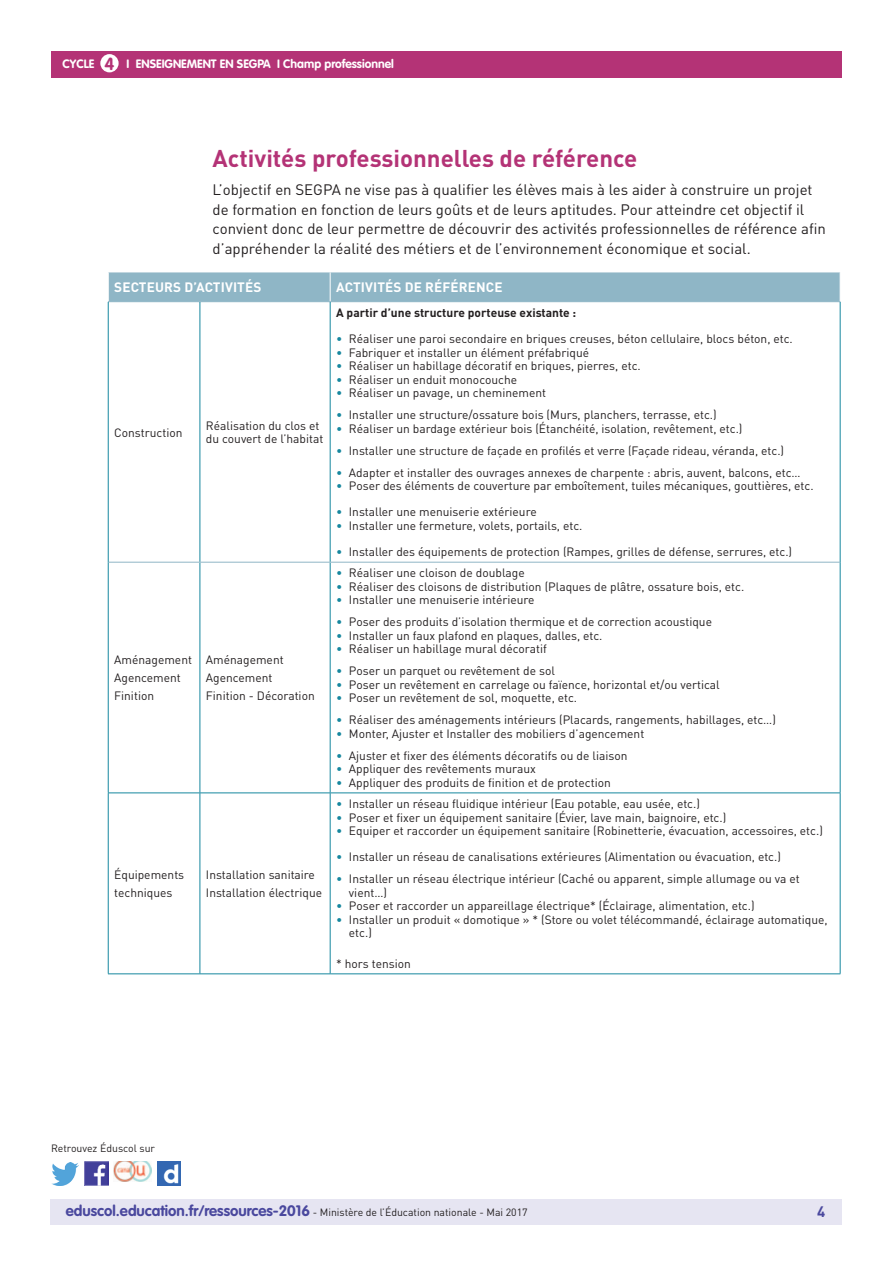
<style>
.page{position:relative;width:893px;height:1263px;background:#fff}
.page>*{position:absolute;margin:0;border:0;box-sizing:border-box;transform-origin:0 0}
.t1{font:700 24px "DIN Pro";color:#b43376}
.t2{font:700 17.25px "VAG Rounded Std";color:#b43376}
.t3{font:15px/19.5px "DIN Pro";color:#231f20}
.t4{font:700 15px "DIN Pro";color:#4a489e}
.t5{font:700 13.5px "DIN Pro";letter-spacing:.01em;color:#fff}
.t6{font:12px/17.7px "DIN Pro";color:#231f20}
.t7{font:700 12px "VAG Rounded Std";color:#fff}
.t8{font:700 12px "DIN Pro";color:#231f20}
.t9{font:10.5px "DIN Pro";color:#231f20}
.s1{color:#16879f}
.s2{font-family:"VAG Rounded Std";font-weight:700;font-size:15px;color:#4a489e}
</style>
<div class="page">
<div style="left:50px;top:1199px;width:791px;height:26px;background:#e6e5f2"></div>
<div style="left:51px;top:51px;width:791px;height:27px;background:#b43376"></div>
<div style="left:100px;top:54px;width:19px;height:18px;background:#fff;border-radius:50%"></div>
<img style="left:85px;top:1162px;width:23px;height:23px">
<img style="left:51px;top:1163px;width:28px;height:22px">
<img style="left:158px;top:1162px;width:22px;height:23px">
<img style="left:114px;top:1162px;width:38px;height:19px">
<div style="left:108px;top:272px;width:733px;height:30px;background:#8fb6c6"></div>
<hr style="left:108px;top:301px;width:92px;height:1px;background:#8fb6c6">
<hr style="left:200px;top:301px;width:130px;height:1px;background:#8fb6c6">
<hr style="left:330px;top:301px;width:510px;height:1px;background:#8fb6c6">
<hr style="left:108px;top:302px;width:1px;height:260px;background:#16879f">
<hr style="left:200px;top:302px;width:1px;height:260px;background:#16879f">
<hr style="left:330px;top:302px;width:1px;height:260px;background:#16879f">
<hr style="left:840px;top:302px;width:1px;height:260px;background:#16879f">
<hr style="left:108px;top:562px;width:1px;height:230px;background:#16879f">
<hr style="left:200px;top:562px;width:1px;height:230px;background:#16879f">
<hr style="left:330px;top:562px;width:1px;height:230px;background:#16879f">
<hr style="left:840px;top:562px;width:1px;height:230px;background:#16879f">
<hr style="left:108px;top:792px;width:92px;height:1px;background:#16879f">
<hr style="left:108px;top:793px;width:1px;height:180px;background:#16879f">
<hr style="left:200px;top:792px;width:130px;height:1px;background:#16879f">
<hr style="left:200px;top:793px;width:1px;height:180px;background:#16879f">
<hr style="left:330px;top:792px;width:510px;height:1px;background:#16879f">
<hr style="left:330px;top:793px;width:1px;height:180px;background:#16879f">
<hr style="left:840px;top:793px;width:1px;height:180px;background:#16879f">
<hr style="left:108px;top:973px;width:92px;height:1px;background:#16879f">
<hr style="left:200px;top:973px;width:130px;height:1px;background:#16879f">
<hr style="left:330px;top:973px;width:510px;height:1px;background:#16879f">
<hr style="left:109px;top:562px;width:91px;height:1px;background:#8fb6c6">
<hr style="left:200px;top:562px;width:130px;height:1px;background:#8fb6c6">
<hr style="left:330px;top:562px;width:510px;height:1px;background:#8fb6c6">
<h2 class="t2" style="left:105px;top:53px;width:11px">4</h2>
<p class="t7" style="left:63px;top:57px;width:33px">CYCLE</p>
<p class="t7" style="left:127px;top:57px;width:269px">I Enseignement en SEGPA I Champ professionnel</p>
<h1 class="t1" style="left:213px;top:143px;width:426px">Activités professionnelles de référence</h1>
<p class="t3" style="left:213px;top:180px;width:615px">L’objectif en SEGPA ne vise pas à qualifier les élèves mais à les aider à construire un projet de formation en fonction de leurs goûts et de leurs aptitudes. Pour atteindre cet objectif il convient donc de leur permettre de découvrir des activités professionnelles de référence afin d’appréhender la réalité des métiers et de l’environnement économique et social.</p>
<p class="t5" style="left:114px;top:278px;width:147px">Secteurs d’activités</p>
<p class="t5" style="left:336px;top:278px;width:168px">Activités de référence</p>
<p class="t6" style="left:114px;top:423px;width:70px">Construction</p>
<p class="t6" style="left:206px;top:418px;width:119px;line-height:13.5px">Réalisation du clos et du couvert de l’habitat</p>
<p class="t6" style="left:114px;top:651px;width:79px">Aménagement<br>Agencement<br>Finition</p>
<p class="t6" style="left:206px;top:651px;width:110px">Aménagement<br>Agencement<br>Finition - Décoration</p>
<p class="t6" style="left:114px;top:866px;width:72px">Équipements techniques</p>
<p class="t6" style="left:206px;top:866px;width:118px">Installation sanitaire<br>Installation électrique</p>
<p class="t8" style="left:336px;top:305px;width:242px">A partir d’une structure porteuse existante :</p>
<p class="t6" style="left:336px;top:330px;width:458px"><span class="s1">•</span> Réaliser une paroi secondaire en briques creuses, béton cellulaire, blocs béton, etc.</p>
<p class="t6" style="left:336px;top:343px;width:255px"><span class="s1">•</span> Fabriquer et installer un élément préfabriqué</p>
<p class="t6" style="left:336px;top:357px;width:306px"><span class="s1">•</span> Réaliser un habillage décoratif en briques, pierres, etc.</p>
<p class="t6" style="left:336px;top:370px;width:182px"><span class="s1">•</span> Réaliser un enduit monocouche</p>
<p class="t6" style="left:336px;top:384px;width:211px"><span class="s1">•</span> Réaliser un pavage, un cheminement</p>
<p class="t6" style="left:336px;top:406px;width:382px"><span class="s1">•</span> Installer une structure/ossature bois (Murs, planchers, terrasse, etc.)</p>
<p class="t6" style="left:336px;top:419px;width:408px"><span class="s1">•</span> Réaliser un bardage extérieur bois (Étanchéité, isolation, revêtement, etc.)</p>
<p class="t6" style="left:336px;top:441px;width:449px"><span class="s1">•</span> Installer une structure de façade en profilés et verre (Façade rideau, véranda, etc.)</p>
<p class="t6" style="left:336px;top:463px;width:466px"><span class="s1">•</span> Adapter et installer des ouvrages annexes de charpente : abris, auvent, balcons, etc…</p>
<p class="t6" style="left:336px;top:477px;width:479px"><span class="s1">•</span> Poser des éléments de couverture par emboîtement, tuiles mécaniques, gouttières, etc.</p>
<p class="t6" style="left:336px;top:503px;width:202px"><span class="s1">•</span> Installer une menuiserie extérieure</p>
<p class="t6" style="left:336px;top:516px;width:248px"><span class="s1">•</span> Installer une fermeture, volets, portails, etc.</p>
<p class="t6" style="left:336px;top:543px;width:457px"><span class="s1">•</span> Installer des équipements de protection (Rampes, grilles de défense, serrures, etc.)</p>
<p class="t6" style="left:336px;top:564px;width:190px"><span class="s1">•</span> Réaliser une cloison de doublage</p>
<p class="t6" style="left:336px;top:577px;width:410px"><span class="s1">•</span> Réaliser des cloisons de distribution (Plaques de plâtre, ossature bois, etc.</p>
<p class="t6" style="left:336px;top:591px;width:200px"><span class="s1">•</span> Installer une menuiserie intérieure</p>
<p class="t6" style="left:336px;top:613px;width:377px"><span class="s1">•</span> Poser des produits d’isolation thermique et de correction acoustique</p>
<p class="t6" style="left:336px;top:626px;width:268px"><span class="s1">•</span> Installer un faux plafond en plaques, dalles, etc.</p>
<p class="t6" style="left:336px;top:640px;width:212px"><span class="s1">•</span> Réaliser un habillage mural décoratif</p>
<p class="t6" style="left:336px;top:662px;width:220px"><span class="s1">•</span> Poser un parquet ou revêtement de sol</p>
<p class="t6" style="left:336px;top:675px;width:385px"><span class="s1">•</span> Poser un revêtement en carrelage ou faïence, horizontal et/ou vertical</p>
<p class="t6" style="left:336px;top:689px;width:242px"><span class="s1">•</span> Poser un revêtement de sol, moquette, etc.</p>
<p class="t6" style="left:336px;top:711px;width:441px"><span class="s1">•</span> Réaliser des aménagements intérieurs (Placards, rangements, habillages, etc…)</p>
<p class="t6" style="left:336px;top:724px;width:310px"><span class="s1">•</span> Monter, Ajuster et Installer des mobiliers d’agencement</p>
<p class="t6" style="left:336px;top:746px;width:293px"><span class="s1">•</span> Ajuster et fixer des éléments décoratifs ou de liaison</p>
<p class="t6" style="left:336px;top:760px;width:201px"><span class="s1">•</span> Appliquer des revêtements muraux</p>
<p class="t6" style="left:336px;top:773px;width:276px"><span class="s1">•</span> Appliquer des produits de finition et de protection</p>
<p class="t6" style="left:336px;top:795px;width:365px"><span class="s1">•</span> Installer un réseau fluidique intérieur (Eau potable, eau usée, etc.)</p>
<p class="t6" style="left:336px;top:808px;width:392px"><span class="s1">•</span> Poser et fixer un équipement sanitaire (Évier, lave main, baignoire, etc.)</p>
<p class="t6" style="left:336px;top:822px;width:488px"><span class="s1">•</span> Equiper et raccorder un équipement sanitaire (Robinetterie, évacuation, accessoires, etc.)</p>
<p class="t6" style="left:336px;top:848px;width:446px"><span class="s1">•</span> Installer un réseau de canalisations extérieures (Alimentation ou évacuation, etc.)</p>
<p class="t6" style="left:349px;top:872px;width:452px;line-height:13.5px;text-indent:-13px"><span class="s1">•</span> Installer un réseau électrique intérieur (Caché ou apparent, simple allumage ou va et vient…)</p>
<p class="t6" style="left:336px;top:897px;width:420px"><span class="s1">•</span> Poser et raccorder un appareillage électrique* (Éclairage, alimentation, etc.)</p>
<p class="t6" style="left:349px;top:912px;width:480px;line-height:13.5px;text-indent:-13px"><span class="s1">•</span> Installer un produit « domotique » * (Store ou volet télécommandé, éclairage automatique, etc.)</p>
<p class="t6" style="left:336px;top:954px;width:76px">* hors tension</p>
<p class="t9" style="left:51px;top:1141px;width:106px">Retrouvez Éduscol sur</p>
<p class="t9" style="left:66px;top:1205px;width:463px"><span class="s2">eduscol.education.fr/ressources-2016</span> - Ministère de l’Éducation nationale - Mai 2017</p>
<p class="t4" style="left:817px;top:1201px;width:10px">4</p>
</div>
